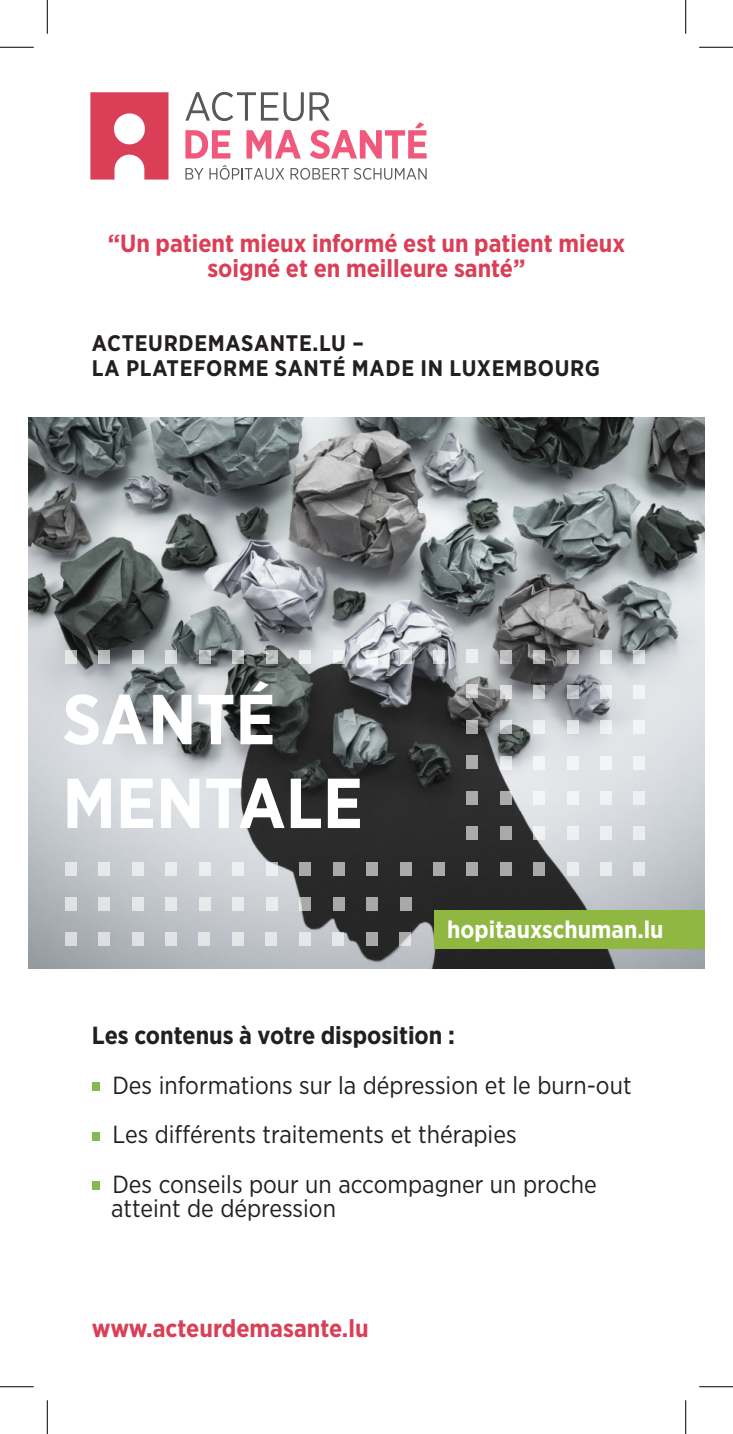
<style>
.page{position:relative;width:733px;height:1434px;background:#fff}
.page>*{position:absolute;margin:0;border:0;box-sizing:border-box;transform-origin:0 0}
._01_Headline_1{font:700 70.65px "Gotham Narrow";color:#fff}
._03_body_bullets{font:24.75px "Gotham Narrow";color:#231f20}
._04_website_acteurdemasante{font:700 24.75px "Gotham Narrow";color:#da3f57}
._03_body_bullets-2{font:700 24.75px "Gotham Narrow";color:#231f20}
._04_website_acteurdemasante-2{font:700 24.3px "Gotham Narrow";color:#fff}
._00_Slogan{font:700 22.5px "Gotham Narrow";letter-spacing:.03em;color:#231f20}
</style>
<div class="page">
<div style="left:92px;top:1083px;width:7px;height:8px;background:#87b953"></div>
<div style="left:92px;top:1132px;width:7px;height:9px;background:#87b953"></div>
<div style="left:92px;top:1182px;width:7px;height:8px;background:#87b953"></div>
<svg style="left:90px;top:92px;width:78px;height:88px"></svg>
<svg style="left:185px;top:168px;width:18px;height:12px"></svg>
<svg style="left:209px;top:165px;width:75px;height:15px"></svg>
<svg style="left:290px;top:168px;width:136px;height:12px"></svg>
<svg style="left:185px;top:92px;width:241px;height:67px"></svg>
<img style="left:28px;top:417px;width:676px;height:551px">
<div style="left:332px;top:933px;width:12px;height:13px;background:#e6e8ea"></div>
<div style="left:98px;top:933px;width:12px;height:13px;background:#dddfe1"></div>
<div style="left:65px;top:933px;width:11px;height:13px;background:#dbdddf"></div>
<div style="left:132px;top:933px;width:11px;height:13px;background:#dfe1e4"></div>
<div style="left:299px;top:933px;width:11px;height:13px;background:#e6e7ea"></div>
<div style="left:366px;top:933px;width:11px;height:13px;background:#a7a7a7"></div>
<svg style="left:165px;top:651px;width:12px;height:13px"></svg>
<svg style="left:232px;top:651px;width:12px;height:13px"></svg>
<div style="left:299px;top:651px;width:12px;height:13px;background:#edeeef"></div>
<svg style="left:65px;top:651px;width:12px;height:13px"></svg>
<svg style="left:98px;top:651px;width:12px;height:13px"></svg>
<svg style="left:266px;top:651px;width:11px;height:13px"></svg>
<svg style="left:366px;top:651px;width:12px;height:13px"></svg>
<svg style="left:399px;top:651px;width:12px;height:13px"></svg>
<svg style="left:132px;top:651px;width:12px;height:13px"></svg>
<svg style="left:199px;top:651px;width:11px;height:13px"></svg>
<svg style="left:332px;top:651px;width:12px;height:13px"></svg>
<svg style="left:433px;top:651px;width:11px;height:13px"></svg>
<div style="left:434px;top:910px;width:270px;height:38px;background:#90b742"></div>
<div style="left:165px;top:933px;width:12px;height:13px;background:#e1e3e5"></div>
<div style="left:232px;top:933px;width:12px;height:13px;background:#e4e6e8"></div>
<div style="left:265px;top:933px;width:12px;height:13px;background:#e5e7e9"></div>
<svg style="left:399px;top:933px;width:12px;height:13px"></svg>
<div style="left:198px;top:933px;width:12px;height:13px;background:#e3e5e7"></div>
<svg style="left:499px;top:685px;width:12px;height:14px"></svg>
<div style="left:499px;top:827px;width:12px;height:13px;background:#aaa"></div>
<svg style="left:499px;top:756px;width:12px;height:13px"></svg>
<svg style="left:499px;top:721px;width:12px;height:13px"></svg>
<div style="left:499px;top:862px;width:12px;height:13px;background:#a9a9a9"></div>
<svg style="left:499px;top:650px;width:12px;height:13px"></svg>
<div style="left:499px;top:791px;width:12px;height:14px;background:#ababab"></div>
<svg style="left:533px;top:685px;width:11px;height:14px"></svg>
<svg style="left:533px;top:827px;width:11px;height:13px"></svg>
<div style="left:533px;top:756px;width:11px;height:13px;background:#f3f5f6"></div>
<div style="left:533px;top:721px;width:11px;height:13px;background:#eff1f2"></div>
<div style="left:533px;top:862px;width:11px;height:13px;background:#a9a9a9"></div>
<svg style="left:533px;top:650px;width:11px;height:13px"></svg>
<div style="left:533px;top:791px;width:11px;height:14px;background:#f4f4f6"></div>
<svg style="left:566px;top:685px;width:12px;height:14px"></svg>
<div style="left:566px;top:827px;width:12px;height:13px;background:#eff0f2"></div>
<div style="left:566px;top:756px;width:12px;height:13px;background:#f2f4f5"></div>
<div style="left:566px;top:721px;width:12px;height:13px;background:#e5e7e9"></div>
<div style="left:566px;top:862px;width:12px;height:13px;background:#ebedef"></div>
<svg style="left:566px;top:650px;width:12px;height:13px"></svg>
<div style="left:566px;top:791px;width:12px;height:14px;background:#f2f3f5"></div>
<div style="left:600px;top:685px;width:11px;height:14px;background:#e9ebee"></div>
<div style="left:600px;top:827px;width:11px;height:13px;background:#edeff1"></div>
<div style="left:600px;top:756px;width:11px;height:13px;background:#f2f4f5"></div>
<div style="left:600px;top:721px;width:11px;height:13px;background:#edeef0"></div>
<div style="left:600px;top:862px;width:11px;height:13px;background:#e9ebed"></div>
<div style="left:600px;top:650px;width:11px;height:13px;background:#e5e7e9"></div>
<div style="left:600px;top:791px;width:11px;height:14px;background:#f1f2f4"></div>
<div style="left:633px;top:685px;width:12px;height:14px;background:#f2f3f5"></div>
<div style="left:633px;top:827px;width:12px;height:13px;background:#ebedef"></div>
<div style="left:633px;top:756px;width:12px;height:13px;background:#f1f3f4"></div>
<div style="left:633px;top:721px;width:12px;height:13px;background:#f3f4f5"></div>
<div style="left:633px;top:862px;width:12px;height:13px;background:#e7e9eb"></div>
<svg style="left:633px;top:650px;width:12px;height:13px"></svg>
<div style="left:633px;top:791px;width:12px;height:14px;background:#eff0f2"></div>
<svg style="left:466px;top:685px;width:11px;height:13px"></svg>
<div style="left:466px;top:826px;width:11px;height:13px;background:#aaa"></div>
<div style="left:466px;top:755px;width:11px;height:14px;background:#acacac"></div>
<svg style="left:466px;top:720px;width:11px;height:13px"></svg>
<div style="left:466px;top:862px;width:11px;height:13px;background:#a9a9a9"></div>
<div style="left:466px;top:649px;width:11px;height:14px;background:#ecedef"></div>
<div style="left:466px;top:791px;width:11px;height:13px;background:#ababab"></div>
<div style="left:165px;top:862px;width:12px;height:13px;background:#eaebed"></div>
<div style="left:232px;top:862px;width:12px;height:13px;background:#edeff1"></div>
<div style="left:299px;top:862px;width:12px;height:13px;background:#a9a9a9"></div>
<div style="left:65px;top:862px;width:12px;height:13px;background:#e4e6e8"></div>
<div style="left:98px;top:862px;width:12px;height:13px;background:#e7e9eb"></div>
<svg style="left:266px;top:862px;width:11px;height:13px"></svg>
<div style="left:366px;top:862px;width:12px;height:13px;background:#a9a9a9"></div>
<div style="left:399px;top:862px;width:12px;height:13px;background:#a9a9a9"></div>
<div style="left:433px;top:862px;width:11px;height:13px;background:#a9a9a9"></div>
<div style="left:132px;top:862px;width:12px;height:13px;background:#e9eaec"></div>
<div style="left:199px;top:862px;width:11px;height:13px;background:#ecedef"></div>
<div style="left:332px;top:862px;width:12px;height:13px;background:#a9a9a9"></div>
<div style="left:165px;top:898px;width:12px;height:13px;background:#e6e7e9"></div>
<div style="left:232px;top:898px;width:12px;height:13px;background:#e9eaec"></div>
<svg style="left:299px;top:898px;width:12px;height:13px"></svg>
<div style="left:65px;top:898px;width:12px;height:13px;background:#dfe1e3"></div>
<div style="left:98px;top:898px;width:12px;height:13px;background:#e1e3e6"></div>
<div style="left:266px;top:898px;width:11px;height:13px;background:#eaebed"></div>
<div style="left:366px;top:898px;width:12px;height:13px;background:#a8a8a8"></div>
<div style="left:399px;top:898px;width:12px;height:13px;background:#a8a8a8"></div>
<div style="left:132px;top:898px;width:12px;height:13px;background:#e4e6e9"></div>
<div style="left:199px;top:898px;width:11px;height:13px;background:#e8e9eb"></div>
<div style="left:332px;top:898px;width:12px;height:13px;background:#a8a8a8"></div>
<img style="left:54px;top:677px;width:395px;height:175px">
<img style="left:47px;top:433px;width:651px;height:198px">
<hr style="left:0;top:47px;width:34px;height:1px;background:#000">
<hr style="left:699px;top:47px;width:33px;height:1px;background:#000">
<hr style="left:0;top:1386px;width:34px;height:1px;background:#000">
<hr style="left:699px;top:1386px;width:33px;height:1px;background:#000">
<hr style="left:47px;top:0;width:1px;height:34px;background:#000">
<hr style="left:47px;top:1400px;width:1px;height:34px;background:#000">
<hr style="left:685px;top:0;width:1px;height:34px;background:#000">
<hr style="left:685px;top:1400px;width:1px;height:34px;background:#000">
<p class="_04_website_acteurdemasante" style="left:108px;top:227px;width:518px">“Un patient mieux informé est un patient mieux</p>
<p class="_04_website_acteurdemasante" style="left:207px;top:252px;width:319px">soigné et en meilleure santé”</p>
<p class="_00_Slogan" style="left:92px;top:329px;width:273px">ACTEURDEMASANTE.LU –</p>
<p class="_00_Slogan" style="left:92px;top:353px;width:509px">LA PLATEFORME SANTÉ MADE IN LUXEMBOURG</p>
<p class="_01_Headline_1" style="left:62px;top:674px;width:214px">SANTÉ</p>
<p class="_01_Headline_1" style="left:62px;top:758px;width:302px">MENTALE</p>
<p class="_04_website_acteurdemasante-2" style="left:447px;top:914px;width:218px">hopitauxschuman.lu</p>
<p class="_03_body_bullets-2" style="left:92px;top:1019px;width:364px">Les contenus à votre disposition :</p>
<p class="_03_body_bullets" style="left:112px;top:1069px;width:520px">Des informations sur la dépression et le burn-out</p>
<p class="_03_body_bullets" style="left:112px;top:1119px;width:405px">Les différents traitements et thérapies</p>
<p class="_03_body_bullets" style="left:112px;top:1168px;width:486px">Des conseils pour un accompagner un proche</p>
<p class="_03_body_bullets" style="left:111px;top:1193px;width:226px">atteint de dépression</p>
<p class="_04_website_acteurdemasante" style="left:92px;top:1312px;width:278px">www.acteurdemasante.lu</p>
</div>
